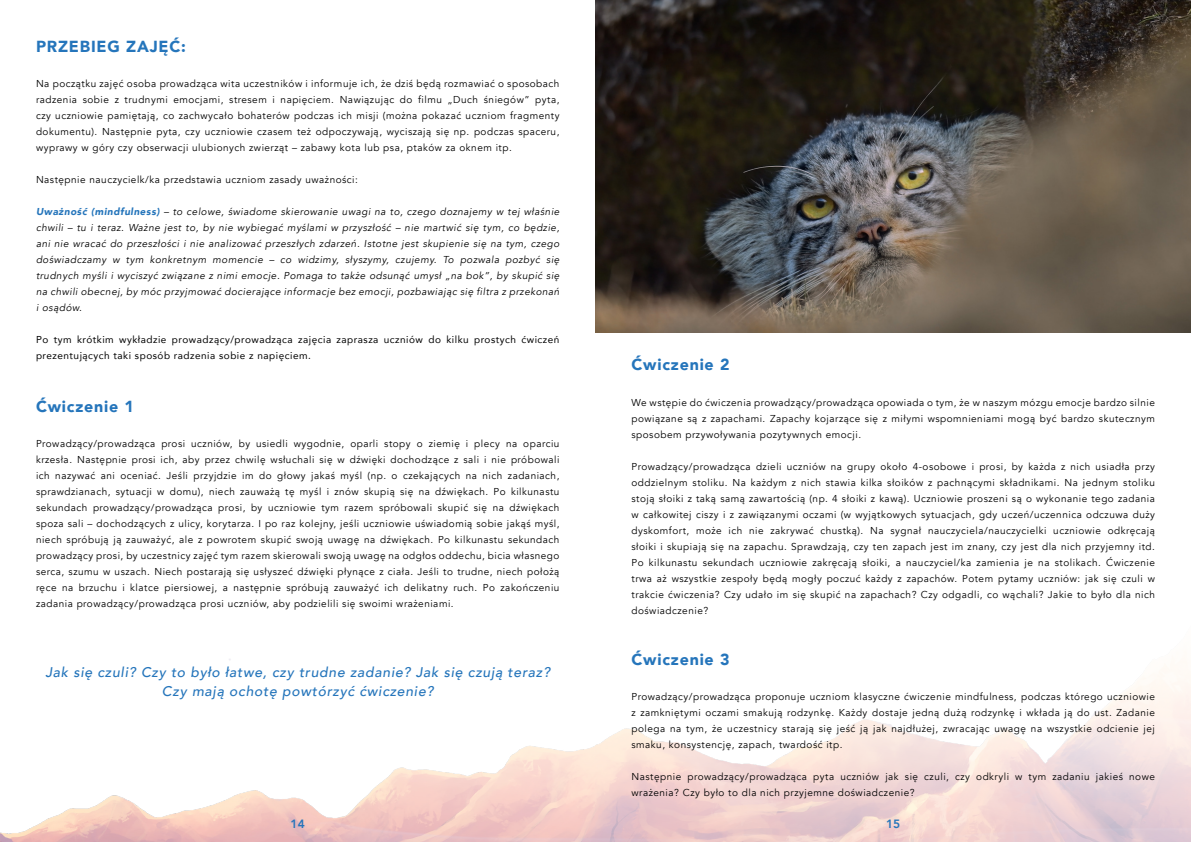
<style>
.page{position:relative;width:1191px;height:842px;background:#fff}
.page>*{position:absolute;margin:0;border:0;box-sizing:border-box;transform-origin:0 0}
.t1{font:900 16px "Avenir";letter-spacing:.05em;color:#2575bb}
.t2{font:italic 500 14px/19px "Avenir";letter-spacing:.05em;color:#2575bb;text-align:center}
.t3{font:800 12px "Avenir";color:#2575bb}
.t4{font:10px/16px "Avenir";letter-spacing:.05em;color:#000;text-align:justify}
.t5{font:italic 10px/16px "Avenir";letter-spacing:.05em;color:#000;text-align:justify}
.t6{font:10px/16px "Avenir";letter-spacing:.05em;color:#000}
.s1{font-weight:900;color:#2575bb}
</style>
<div class="page">
<svg style="left:0;top:659px;width:1191px;height:183px"></svg>
<img style="left:595px;top:0;width:596px;height:333px">
<h1 class="t1" style="left:36px;top:33px;width:151px">PRZEBIEG ZAJĘĆ:</h1>
<p class="t4" style="left:36px;top:76px;width:525px">Na początku zajęć osoba prowadząca wita uczestników i informuje ich, że dziś będą rozmawiać o sposobach radzenia sobie z trudnymi emocjami, stresem i napięciem. Nawiązując do filmu „Duch śniegów” pyta, czy uczniowie pamiętają, co zachwycało bohaterów podczas ich misji (można pokazać uczniom fragmenty dokumentu). Następnie pyta, czy uczniowie czasem też odpoczywają, wyciszają się np. podczas spaceru, wyprawy w góry czy obserwacji ulubionych zwierząt – zabawy kota lub psa, ptaków za oknem itp.</p>
<p class="t4" style="left:36px;top:172px;width:323px">Następnie nauczycielk/ka przedstawia uczniom zasady uważności:</p>
<p class="t5" style="left:36px;top:204px;width:525px"><span class="s1">Uważność (mindfulness)</span> – to celowe, świadome skierowanie uwagi na to, czego doznajemy w tej właśnie chwili – tu i teraz. Ważne jest to, by nie wybiegać myślami w przyszłość – nie martwić się tym, co będzie, ani nie wracać do przeszłości i nie analizować przeszłych zdarzeń. Istotne jest skupienie się na tym, czego doświadczamy w tym konkretnym momencie – co widzimy, słyszymy, czujemy. To pozwala pozbyć się trudnych myśli i wyciszyć związane z nimi emocje. Pomaga to także odsunąć umysł „na bok”, by skupić się na chwili obecnej, by móc przyjmować docierające informacje bez emocji, pozbawiając się filtra z przekonań i osądów.</p>
<p class="t6" style="left:36px;top:331px;width:525px">Po tym krótkim wykładzie prowadzący/prowadząca zajęcia zaprasza uczniów do kilku prostych ćwiczeń prezentujących taki sposób radzenia sobie z napięciem.</p>
<h1 class="t1" style="left:36px;top:393px;width:100px">Ćwiczenie 1</h1>
<p class="t4" style="left:36px;top:436px;width:525px">Prowadzący/prowadząca prosi uczniów, by usiedli wygodnie, oparli stopy o ziemię i plecy na oparciu krzesła. Następnie prosi ich, aby przez chwilę wsłuchali się w dźwięki dochodzące z sali i nie próbowali ich nazywać ani oceniać. Jeśli przyjdzie im do głowy jakaś myśl (np. o czekających na nich zadaniach, sprawdzianach, sytuacji w domu), niech zauważą tę myśl i znów skupią się na dźwiękach. Po kilkunastu sekundach prowadzący/prowadząca prosi, by uczniowie tym razem spróbowali skupić się na dźwiękach spoza sali – dochodzących z ulicy, korytarza. I po raz kolejny, jeśli uczniowie uświadomią sobie jakąś myśl, niech spróbują ją zauważyć, ale z powrotem skupić swoją uwagę na dźwiękach. Po kilkunastu sekundach prowadzący prosi, by uczestnicy zajęć tym razem skierowali swoją uwagę na odgłos oddechu, bicia własnego serca, szumu w uszach. Niech postarają się usłyszeć dźwięki płynące z ciała. Jeśli to trudne, niech położą ręce na brzuchu i klatce piersiowej, a następnie spróbują zauważyć ich delikatny ruch. Po zakończeniu zadania prowadzący/prowadząca prosi uczniów, aby podzielili się swoimi wrażeniami.</p>
<h2 class="t2" style="left:45px;top:663px;width:506px">Jak się czuli? Czy to było łatwe, czy trudne zadanie? Jak się czują teraz?<br>Czy mają ochotę powtórzyć ćwiczenie?</h2>
<h1 class="t1" style="left:631px;top:351px;width:100px">Ćwiczenie 2</h1>
<p class="t4" style="left:631px;top:394px;width:525px">We wstępie do ćwiczenia prowadzący/prowadząca opowiada o tym, że w naszym mózgu emocje bardzo silnie powiązane są z zapachami. Zapachy kojarzące się z miłymi wspomnieniami mogą być bardzo skutecznym sposobem przywoływania pozytywnych emocji.</p>
<p class="t4" style="left:631px;top:458px;width:525px">Prowadzący/prowadząca dzieli uczniów na grupy około 4-osobowe i prosi, by każda z nich usiadła przy oddzielnym stoliku. Na każdym z nich stawia kilka słoików z pachnącymi składnikami. Na jednym stoliku stoją słoiki z taką samą zawartością (np. 4 słoiki z kawą). Uczniowie proszeni są o wykonanie tego zadania w całkowitej ciszy i z zawiązanymi oczami (w wyjątkowych sytuacjach, gdy uczeń/uczennica odczuwa duży dyskomfort, może ich nie zakrywać chustką). Na sygnał nauczyciela/nauczycielki uczniowie odkręcają słoiki i skupiają się na zapachu. Sprawdzają, czy ten zapach jest im znany, czy jest dla nich przyjemny itd.<br>Po kilkunastu sekundach uczniowie zakręcają słoiki, a nauczyciel/ka zamienia je na stolikach. Ćwiczenie trwa aż wszystkie zespoły będą mogły poczuć każdy z zapachów. Potem pytamy uczniów: jak się czuli w trakcie ćwiczenia? Czy udało im się skupić na zapachach? Czy odgadli, co wąchali? Jakie to było dla nich doświadczenie?</p>
<h1 class="t1" style="left:631px;top:645px;width:100px">Ćwiczenie 3</h1>
<p class="t4" style="left:631px;top:689px;width:525px">Prowadzący/prowadząca proponuje uczniom klasyczne ćwiczenie mindfulness, podczas którego uczniowie z zamkniętymi oczami smakują rodzynkę. Każdy dostaje jedną dużą rodzynkę i wkłada ją do ust. Zadanie polega na tym, że uczestnicy starają się jeść ją jak najdłużej, zwracając uwagę na wszystkie odcienie jej smaku, konsystencję, zapach, twardość itp.</p>
<p class="t4" style="left:631px;top:769px;width:525px">Następnie prowadzący/prowadząca pyta uczniów jak się czuli, czy odkryli w tym zadaniu jakieś nowe wrażenia? Czy było to dla nich przyjemne doświadczenie?</p>
<p class="t3" style="left:291px;top:815px;width:16px">14</p>
<p class="t3" style="left:886px;top:815px;width:16px">15</p>
</div>
